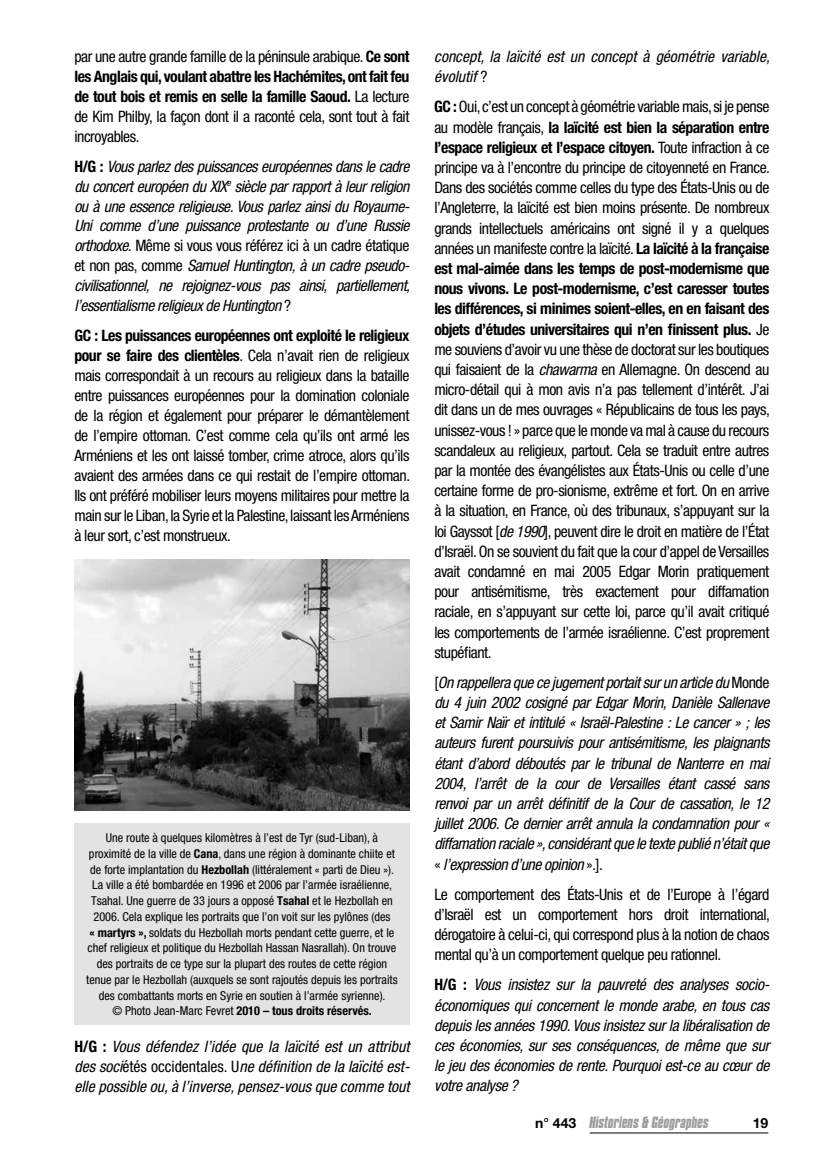
<style>
.page{position:relative;width:819px;height:1166px;background:#fff}
.page>*{position:absolute;margin:0;border:0;box-sizing:border-box;transform-origin:0 0}
.t1{font:condensed 15.75px/20.1px "Helvetica Neue";letter-spacing:-.03em;color:#000;text-align:justify}
.t2{font:italic condensed 15.75px/20.1px "Helvetica Neue";letter-spacing:-.02em;color:#000;text-align:justify}
.t3{font:italic condensed 15.75px/20.1px "Helvetica Neue";color:#000}
.t4{font:italic 700 14px "Compacta BT";color:#9c9c9d}
.t5{font:700 14px "Helvetica Neue";color:#000}
.t6{font:condensed 12.25px/15.8px "Helvetica Neue";color:#000;text-align:center}
.s1{font-weight:700}
.s2{font-weight:700;font-style:normal}
.s3{font-style:normal}
.s4{font-style:italic}
.s5{font-family:"Helvetica Neue";font-style:normal;color:#000}
</style>
<div class="page">
<hr style="left:589px;top:1132px;width:179px;height:1px;background:#000">
<div style="left:74px;top:823px;width:335px;height:201px;background:#e3e3e3"></div>
<img style="left:74px;top:559px;width:335px;height:251px">
<p class="t1" style="left:74px;top:46px;width:336px">par une autre grande famille de la péninsule arabique. <span class="s1">Ce sont les Anglais qui, voulant abattre les Hachémites, ont fait feu de tout bois et remis en selle la famille Saoud.</span> La lecture de Kim Philby, la façon dont il a raconté cela, sont tout à fait incroyables.</p>
<p class="t2" style="left:74px;top:156px;width:337px"><span class="s2">H/G :</span> Vous parlez des puissances européennes dans le cadre du concert européen du XIX<sup>e</sup> siècle par rapport à leur religion ou à une essence religieuse. Vous parlez ainsi du Royaume-Uni comme d’une puissance protestante ou d’une Russie orthodoxe. <span class="s3">Même si vous vous référez ici à un cadre étatique et non pas, comme</span> Samuel Huntington, à un cadre pseudo&shy;civilisationnel, ne rejoignez-vous pas ainsi, partiellement, l’essentialisme religieux de Huntington <span class="s3">?</span></p>
<p class="t1" style="left:74px;top:325px;width:337px"><span class="s1">GC : Les puissances européennes ont exploité le religieux pour se faire des clientèles</span>. Cela n’avait rien de religieux mais correspondait à un recours au religieux dans la bataille entre puissances européennes pour la domination coloniale de la région et également pour préparer le démantèlement de l’empire ottoman. C’est comme cela qu’ils ont armé les Arméniens et les ont laissé tomber, crime atroce, alors qu’ils avaient des armées dans ce qui restait de l’empire ottoman.<br>Ils ont préféré mobiliser leurs moyens militaires pour mettre la main sur le Liban, la Syrie et la Palestine, laissant les Arméniens à leur sort, c’est monstrueux.</p>
<p class="t6" style="left:86px;top:830px;width:313px">Une route à quelques kilomètres à l’est de Tyr (sud-Liban), à proximité de la ville de <span class="s1">Cana</span>, dans une région à dominante chiite et de forte implantation du <span class="s1">Hezbollah</span> (littéralement « parti de Dieu »).<br>La ville a été bombardée en 1996 et 2006 par l’armée israélienne, Tsahal. Une guerre de 33 jours a opposé <span class="s1">Tsahal</span> et le Hezbollah en 2006. Cela explique les portraits que l’on voit sur les pylônes (des<br><span class="s1">« martyrs »,</span> soldats du Hezbollah morts pendant cette guerre, et le chef religieux et politique du Hezbollah Hassan Nasrallah). On trouve des portraits de ce type sur la plupart des routes de cette région tenue par le Hezbollah (auxquels se sont rajoutés depuis les portraits des combattants morts en Syrie en soutien à l’armée syrienne).<br>© Photo Jean-Marc Fevret <span class="s1">2010 – tous droits réservés.</span></p>
<p class="t2" style="left:74px;top:1036px;width:337px"><span class="s2">H/G :</span> Vous défendez l’idée que la laïcité est un attribut des soci<span class="s3">étés occidentales. U</span>ne définition de la laïcité est&shy;elle possible ou, à l’inverse, pensez-vous que comme tout</p>
<p class="t3" style="left:434px;top:46px;width:337px">concept, la laïcité est un concept à géométrie variable, évolutif <span class="s3">?</span></p>
<p class="t1" style="left:434px;top:97px;width:337px"><span class="s1">GC :</span> Oui, c’est un concept à géométrie variable mais, si je pense au modèle français, <span class="s1">la laïcité est bien la séparation entre l’espace religieux et l’espace citoyen.</span> Toute infraction à ce principe va à l’encontre du principe de citoyenneté en France.<br>Dans des sociétés comme celles du type des États-Unis ou de l’Angleterre, la laïcité est bien moins présente. De nombreux grands intellectuels américains ont signé il y a quelques années un manifeste contre la laïcité. <span class="s1">La laïcité à la française est mal-aimée dans les temps de post-modernisme que nous vivons. Le post-modernisme, c’est caresser toutes les différences, si minimes soient-elles, en en faisant des objets d’études universitaires qui n’en finissent plus.</span> Je me souviens d’avoir vu une thèse de doctorat sur les boutiques qui faisaient de la <span class="s4">chawarma</span> en Allemagne. On descend au micro-détail qui à mon avis n’a pas tellement d’intérêt. J’ai dit dans un de mes ouvrages « Républicains de tous les pays, unissez-vous ! » parce que le monde va mal à cause du recours scandaleux au religieux, partout. Cela se traduit entre autres par la montée des évangélistes aux États-Unis ou celle d’une certaine forme de pro-sionisme, extrême et fort. On en arrive à la situation, en France, où des tribunaux, s’appuyant sur la loi Gayssot [<span class="s4">de 1990</span>], peuvent dire le droit en matière de l’État d’Israël. On se souvient du fait que la cour d’appel de Versailles avait condamné en mai 2005 Edgar Morin pratiquement pour antisémitisme, très exactement pour diffamation raciale, en s’appuyant sur cette loi, parce qu’il avait critiqué les comportements de l’armée israélienne. C’est proprement stupéfiant.</p>
<p class="t2" style="left:434px;top:672px;width:336px"><span class="s3">[</span>On rappellera que ce jugement portait sur un article du <span class="s3">Monde </span>du 4 juin 2002 cosigné par Edgar Morin, Danièle Sallenave et Samir Naïr et intitulé « Israël-Palestine : Le cancer » ; les auteurs furent poursuivis pour antisémitisme, les plaignants étant d’abord déboutés par le tribunal de Nanterre en mai 2004, l’arrêt de la cour de Versailles étant cassé sans renvoi par un arrêt définitif de la Cour de cassation, le 12 juillet 2006. Ce dernier arrêt annula la condamnation pour « diffamation raciale », considérant que le texte publié n’était que <span class="s3">«</span> l’expression d’une opinion <span class="s3">»</span>.<span class="s3">].</span></p>
<p class="t1" style="left:434px;top:884px;width:337px">Le comportement des États-Unis et de l’Europe à l’égard d’Israël est un comportement hors droit international, dérogatoire à celui-ci, qui correspond plus à la notion de chaos mental qu’à un comportement quelque peu rationnel.</p>
<p class="t2" style="left:434px;top:974px;width:337px"><span class="s2">H/G :</span> Vous insistez sur la pauvreté des analyses socio&shy;économiques qui concernent le monde arabe, en tous cas depuis les années 1990. Vous insistez sur la libéralisation de ces économies, sur ses conséquences, de même que sur le jeu des économies de rente. Pourquoi est-ce au cœur de votre analyse ?</p>
<p class="t4" style="left:535px;top:1113px;width:175px"><span class="s5">n° 443</span> Historiens &amp; Géographes</p>
<p class="t5" style="left:752px;top:1114px;width:17px">19</p>
</div>
